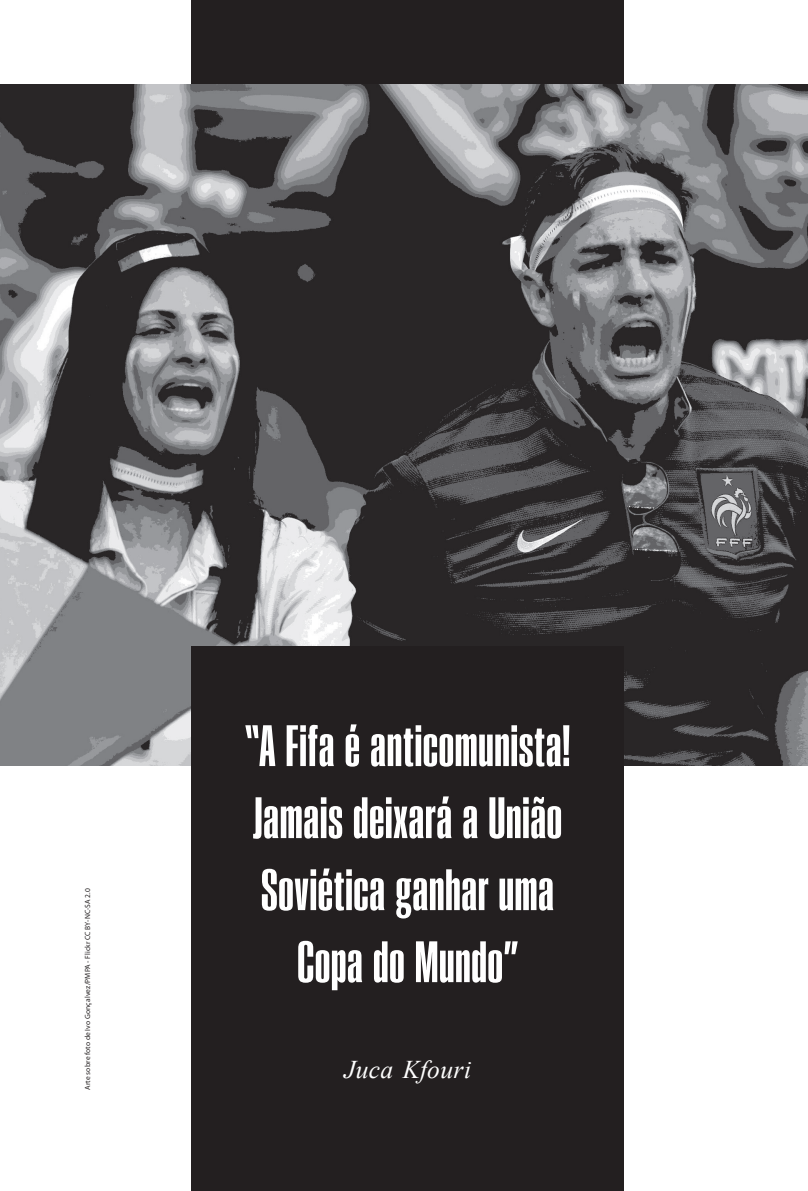
<style>
.page{position:relative;width:808px;height:1191px;background:#fff}
.page>*{position:absolute;margin:0;border:0;box-sizing:border-box;transform-origin:0 0}
.t1{font:300 60px/72px "Smart Sans Std";color:#fff;text-align:center}
.t2{font:italic 25.5px "Times New Roman";letter-spacing:.015em;color:#fff}
.t3{font:7.5px "Myriad Pro";letter-spacing:.015em;color:#231f20}
</style>
<div class="page">
<div style="left:191px;top:0;width:433px;height:147px;background:#231f20"></div>
<img style="left:0;top:85px;width:808px;height:680px">
<div style="left:191px;top:646px;width:433px;height:545px;background:#231f20"></div>
<p class="t3" style="left:83px;top:1090px;width:203px;rotate:-90deg">Arte sobre foto de Ivo Gonçalvez/PMPA - Flickr CC BY-NC-SA 2.0</p>
<p class="t1" style="left:245px;top:711px;width:328px">“A Fifa é anticomunista!<br>Jamais deixará a União<br>Soviética ganhar uma<br>Copa do Mundo”</p>
<p class="t2" style="left:344px;top:1052px;width:129px">Juca Kfouri</p>
</div>
